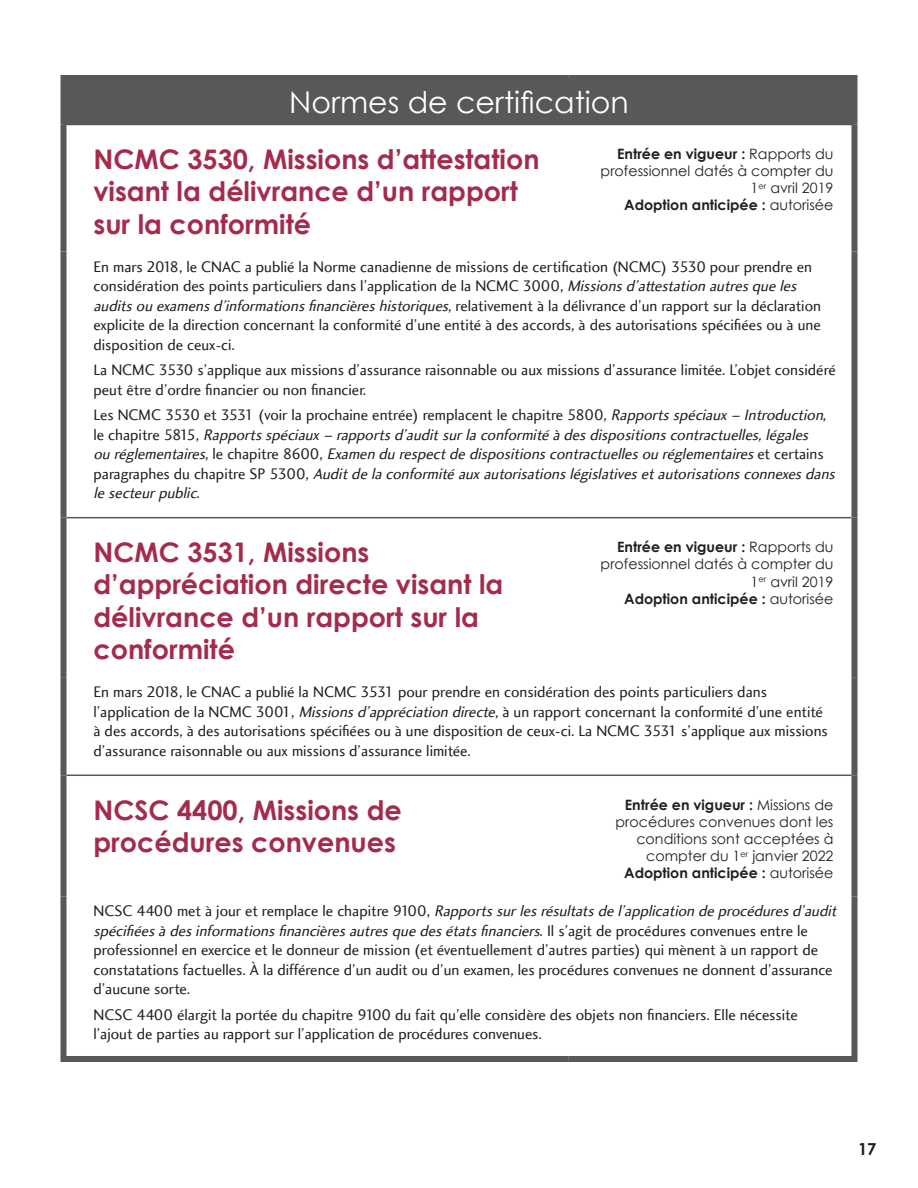
<style>
.page{position:relative;width:918px;height:1188px;background:#fff}
.page>*{position:absolute;margin:0;border:0;box-sizing:border-box;transform-origin:0 0}
.t1{font:30px "Century Gothic";color:#fff}
.t2{font:700 27px/32.4px "Century Gothic";color:#a52b4c}
.t3{font:700 16.5px "Century Gothic";color:#231f20}
.t4{font:15.75px/19.5px "Charlotte Sans Book Plain";color:#231f20}
.t5{font:italic 15.75px/19.5px "Charlotte Sans Book Plain";color:#231f20}
.t6{font:14.25px/17.1px "Century Gothic";color:#231f20;text-align:right}
.s1{font-weight:700}
.s2{font-style:italic}
.s3{font-style:normal}
</style>
<div class="page">
<div style="left:63px;top:78px;width:791px;height:46px;background:#57585a"></div>
<div style="left:60px;top:81px;width:6px;height:43px;background:#57585a"></div>
<div style="left:851px;top:81px;width:6px;height:43px;background:#57585a"></div>
<div style="left:60px;top:125px;width:6px;height:127px;background:#57585a"></div>
<div style="left:851px;top:125px;width:6px;height:127px;background:#57585a"></div>
<div style="left:60px;top:252px;width:6px;height:266px;background:#57585a"></div>
<div style="left:851px;top:252px;width:6px;height:266px;background:#57585a"></div>
<div style="left:60px;top:518px;width:6px;height:159px;background:#57585a"></div>
<div style="left:851px;top:518px;width:6px;height:159px;background:#57585a"></div>
<div style="left:60px;top:677px;width:6px;height:98px;background:#57585a"></div>
<div style="left:851px;top:677px;width:6px;height:98px;background:#57585a"></div>
<div style="left:60px;top:775px;width:6px;height:121px;background:#57585a"></div>
<div style="left:851px;top:775px;width:6px;height:121px;background:#57585a"></div>
<div style="left:60px;top:896px;width:6px;height:160px;background:#57585a"></div>
<div style="left:851px;top:896px;width:6px;height:160px;background:#57585a"></div>
<div style="left:60px;top:1056px;width:508px;height:6px;background:#57585a"></div>
<div style="left:568px;top:1056px;width:290px;height:6px;background:#57585a"></div>
<div style="left:60px;top:75px;width:508px;height:6px;background:#57585a"></div>
<div style="left:568px;top:75px;width:290px;height:6px;background:#57585a"></div>
<hr style="left:66px;top:124px;width:502px;height:1px;background:#57585a">
<hr style="left:568px;top:124px;width:284px;height:1px;background:#57585a">
<hr style="left:66px;top:517px;width:502px;height:1px;background:#57585a">
<hr style="left:568px;top:517px;width:284px;height:1px;background:#57585a">
<hr style="left:66px;top:775px;width:502px;height:1px;background:#57585a">
<hr style="left:568px;top:775px;width:284px;height:1px;background:#57585a">
<h1 class="t1" style="left:289px;top:81px;width:341px">Normes de certification</h1>
<h2 class="t2" style="left:93px;top:142px;width:448px">NCMC 3530, Missions d’attestation visant la délivrance d’un rapport sur la conformité</h2>
<p class="t6" style="left:601px;top:145px;width:234px"><span class="s1">Entrée en vigueur :</span> Rapports du professionnel datés à compter du<br>1<sup>er</sup> avril 2019<br><span class="s1">Adoption anticipée :</span> autorisée</p>
<p class="t4" style="left:93px;top:257px;width:729px">En mars 2018, le CNAC a publié la Norme canadienne de missions de certification (NCMC) 3530 pour prendre en considération des points particuliers dans l’application de la NCMC 3000, <span class="s2">Missionsd’attestation autresque les auditsou examensd’informationsfinancièreshistoriques</span>, relativement à la délivrance d’un rapport sur la déclaration explicite de la direction concernant la conformité d’une entité à des accords, à des autorisations spécifiées ou à une disposition de ceux-ci.</p>
<p class="t4" style="left:93px;top:361px;width:744px">La NCMC 3530 s’applique aux missions d’assurance raisonnable ou aux missions d’assurance limitée. L’objet considéré peut être d’ordre financier ou non financier.</p>
<p class="t5" style="left:93px;top:406px;width:747px"><span class="s3">Les NCMC 3530 et 3531 (voir la prochaine entrée) remplacent le chapitre 5800,</span> Rapportsspéciaux– Introduction<span class="s3">,<br>l e c h a p i t re 5 815 ,</span> Rapportsspéciaux– rapportsd’auditsurlaconformité àdesdispositionscontractuelles,légales<br>ou réglementaires<span class="s3">, l e c h a p i t re 8 6 0 0 ,</span> Examen du respectde dispositionscontractuellesou réglementaires<span class="s3">e t c e r t a i n s<br>p a ra g ra p h e s d u c h a p i t re S P 5 3 0 0 ,</span> Auditde laconformité auxautorisationslégislativesetautorisationsconnexesdans le secteurpublic<span class="s3">.</span></p>
<h2 class="t2" style="left:94px;top:535px;width:411px">NCMC 3531, Missions d’appréciation directe visant la délivrance d’un rapport sur la conformité</h2>
<p class="t6" style="left:601px;top:538px;width:234px"><span class="s1">Entrée en vigueur :</span> Rapports du professionnel datés à compter du<br>1<sup>er</sup> avril 2019<br><span class="s1">Adoption anticipée :</span> autorisée</p>
<p class="t4" style="left:93px;top:683px;width:736px">En mars 2018, le CNAC a publié la NCMC 3531 pour prendre en considération des points particuliers dans l’application de la NCMC 3001, <span class="s2">Missionsd’appréciation directe</span>, à un rapport concernant la conformité d’une entité à des accords, à des autorisations spécifiées ou à une disposition de ceux-ci. La NCMC 3531 s’applique aux missions d’assurance raisonnable ou aux missions d’assurance limitée.</p>
<h2 class="t2" style="left:93px;top:792px;width:310px">NCSC 4400, Missions de procédures convenues</h2>
<p class="t6" style="left:616px;top:796px;width:219px"><span class="s1">Entrée en vigueur :</span> Missions de procédures convenues dont les conditions sont acceptées à compter du 1<sup>er</sup> janvier 2022<br><span class="s1">Adoption anticipée :</span> autorisée</p>
<p class="t4" style="left:93px;top:902px;width:748px">N C S C 4 4 0 0 m e t à j o u r e t re m p l a c e l e c h a p i t re 910 0 , <span class="s2">Rapportssurlesrésultatsde l’application de procéduresd’audit spécifiéesàdesinformationsfinancièresautresque desétatsfinanciers</span>. I l s ’ a g i t d e p ro c é d u re s c o n ve n u e s e n t re l e professionnel en exercice et le donneur de mission (et éventuellement d’autres parties) qui mènent à un rapport de constatations factuelles. À la différence d’un audit ou d’un examen, les procédures convenues ne donnent d’assurance d’aucune sorte.</p>
<p class="t4" style="left:93px;top:1005px;width:706px">NCSC 4400 élargit la portée du chapitre 9100 du fait qu’elle considère des objets non financiers. Elle nécessite l’ajout de parties au rapport sur l’application de procédures convenues.</p>
<p class="t3" style="left:858px;top:1136px;width:20px">17</p>
</div>
